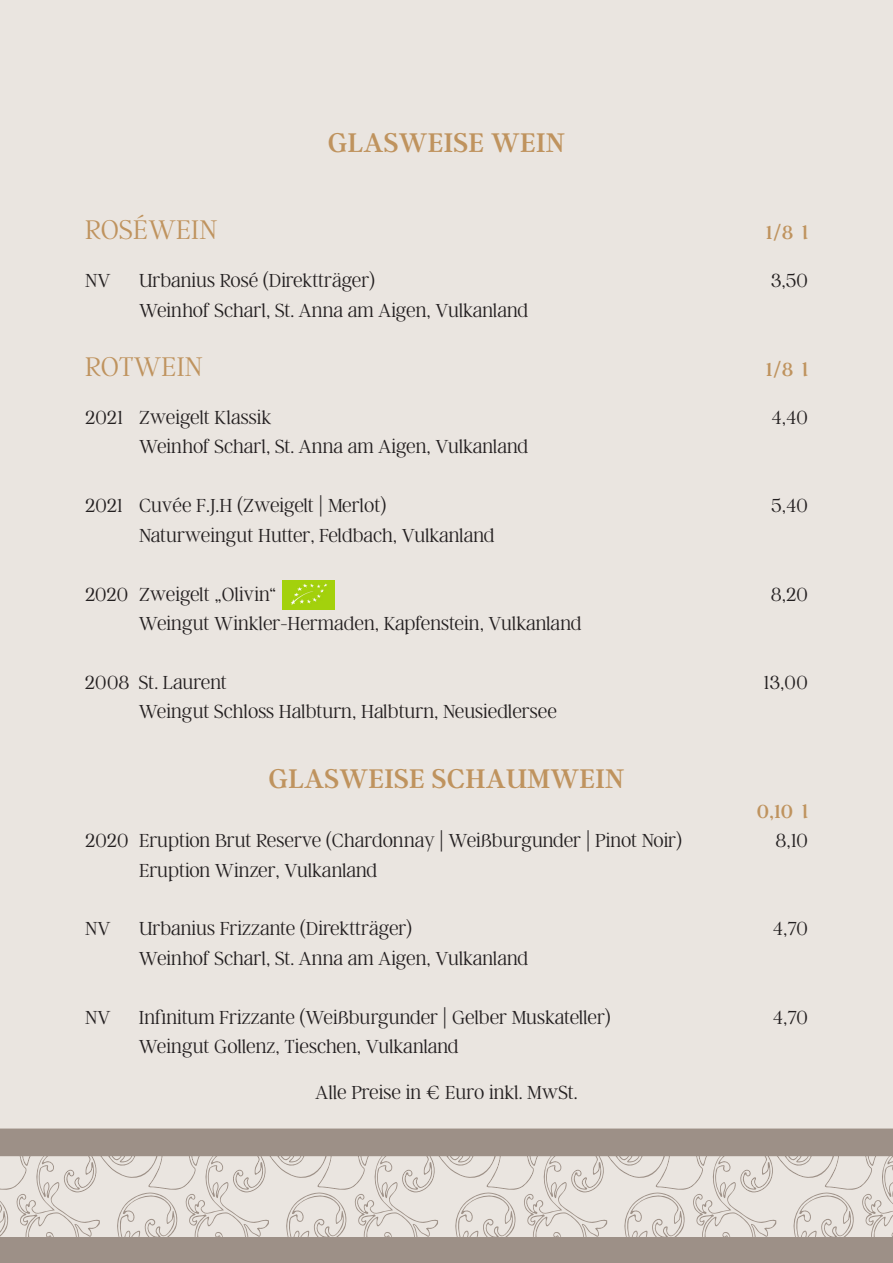
<style>
.page{position:relative;width:893px;height:1263px;background:#eae5e0}
.page>*{position:absolute;margin:0;border:0;box-sizing:border-box;transform-origin:0 0}
.t1{font:30px "Argent CF";letter-spacing:.01em;color:#bf935e}
.t2{font:100 30px "Argent CF";letter-spacing:.01em;color:#bf935e}
.t3{font:100 21px/45.3px "Argent CF";color:#231f20}
.t4{font:21px "Argent CF";color:#bf935e}
</style>
<div class="page">
<svg style="left:0;top:1128px;width:893px;height:109px"></svg>
<div style="left:0;top:1237px;width:893px;height:26px;background:#9d9087"></div>
<img style="left:283px;top:580px;width:52px;height:30px">
<h1 class="t1" style="left:328px;top:125px;width:239px">GLASWEISE WEIN</h1>
<h1 class="t2" style="left:85px;top:212px;width:134px">ROSÉWEIN</h1>
<p class="t4" style="left:766px;top:220px;width:44px">1/8 l</p>
<p class="t3" style="left:85px;top:258px;width:27px">NV</p>
<p class="t3" style="left:139px;top:258px;width:238px">Urbanius Rosé (Direktträger)</p>
<p class="t3" style="left:771px;top:258px;width:39px">3,50</p>
<p class="t3" style="left:139px;top:287px;width:391px">Weinhof Scharl, St. Anna am Aigen, Vulkanland</p>
<h1 class="t2" style="left:85px;top:349px;width:119px">ROTWEIN</h1>
<p class="t4" style="left:766px;top:357px;width:44px">1/8 l</p>
<p class="t3" style="left:85px;top:394px;width:188px">2021 Zweigelt Klassik</p>
<p class="t3" style="left:772px;top:394px;width:38px">4,40</p>
<p class="t3" style="left:139px;top:424px;width:391px">Weinhof Scharl, St. Anna am Aigen, Vulkanland</p>
<p class="t3" style="left:85px;top:483px;width:303px">2021 Cuvée F.J.H (Zweigelt | Merlot)</p>
<p class="t3" style="left:771px;top:483px;width:38px">5,40</p>
<p class="t3" style="left:139px;top:512px;width:357px">Naturweingut Hutter, Feldbach, Vulkanland</p>
<p class="t3" style="left:85px;top:571px;width:192px">2020 Zweigelt „Olivin“</p>
<p class="t3" style="left:771px;top:571px;width:39px">8,20</p>
<p class="t3" style="left:139px;top:600px;width:444px">Weingut Winkler-Hermaden, Kapfenstein, Vulkanland</p>
<p class="t3" style="left:85px;top:659px;width:143px">2008 St. Laurent</p>
<p class="t3" style="left:763px;top:659px;width:46px">13,00</p>
<p class="t3" style="left:139px;top:689px;width:419px">Weingut Schloss Halbturn, Halbturn, Neusiedlersee</p>
<h1 class="t1" style="left:269px;top:761px;width:357px">GLASWEISE SCHAUMWEIN</h1>
<p class="t4" style="left:757px;top:799px;width:53px">0,10 l</p>
<p class="t3" style="left:85px;top:817px;width:599px">2020 Eruption Brut Reserve (Chardonnay | Weißburgunder | Pinot Noir)</p>
<p class="t3" style="left:775px;top:817px;width:34px">8,10</p>
<p class="t3" style="left:139px;top:847px;width:240px">Eruption Winzer, Vulkanland</p>
<p class="t3" style="left:85px;top:906px;width:27px">NV</p>
<p class="t3" style="left:139px;top:906px;width:275px">Urbanius Frizzante (Direktträger)</p>
<p class="t3" style="left:773px;top:906px;width:37px">4,70</p>
<p class="t3" style="left:139px;top:935px;width:391px">Weinhof Scharl, St. Anna am Aigen, Vulkanland</p>
<p class="t3" style="left:85px;top:994px;width:27px">NV</p>
<p class="t3" style="left:139px;top:994px;width:473px">Infinitum Frizzante (Weißburgunder | Gelber Muskateller)</p>
<p class="t3" style="left:773px;top:994px;width:37px">4,70</p>
<p class="t3" style="left:315px;top:1024px;width:264px;text-indent:-176px">Weingut Gollenz, Tieschen, Vulkanland<br>Alle Preise in € Euro inkl. MwSt.</p>
</div>
